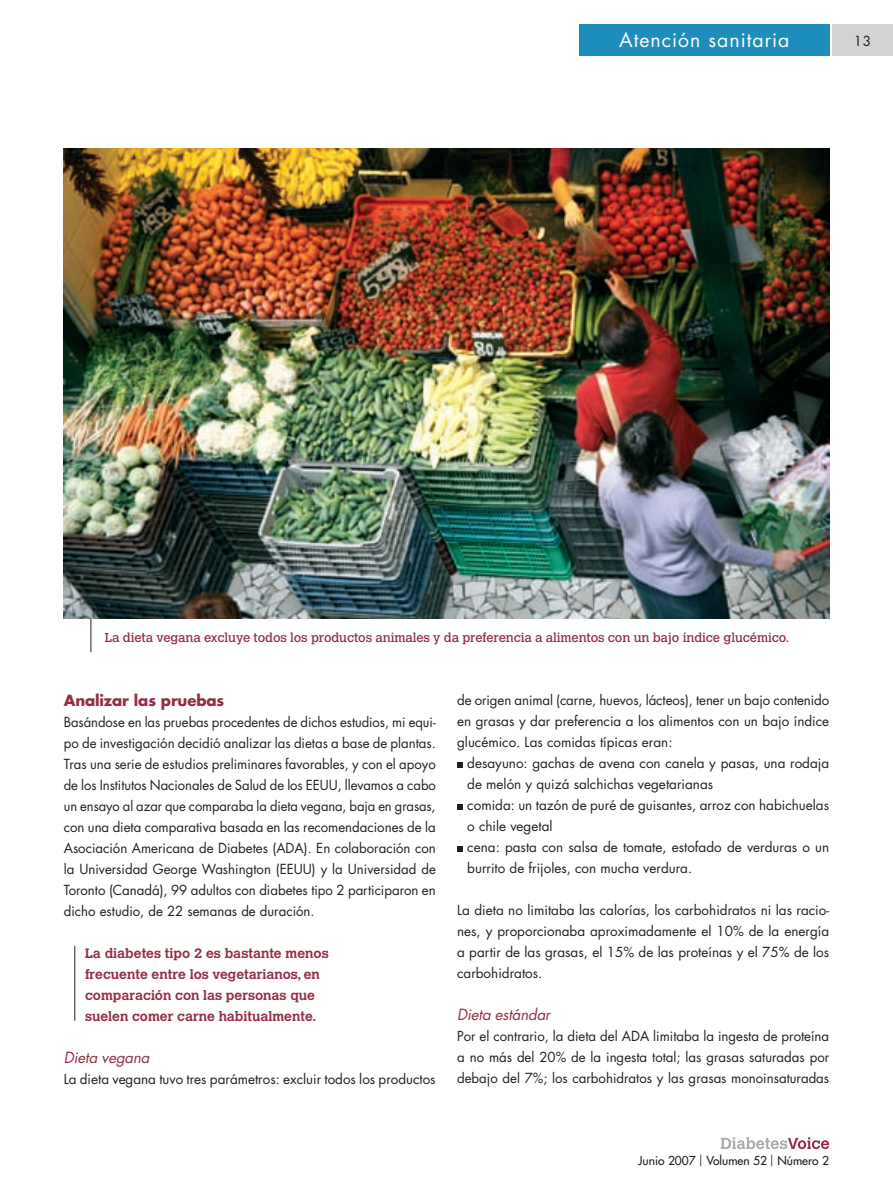
<style>
.page{position:relative;width:893px;height:1191px;background:#fff}
.page>*{position:absolute;margin:0;border:0;box-sizing:border-box;transform-origin:0 0}
.t1{font:19.5px "Futura";letter-spacing:.05em;color:#fff}
.t2{font:italic 15px "Futura";letter-spacing:-.01em;color:#952e45}
.t3{font:700 15px "Futura";letter-spacing:-.01em;color:#952e45}
.t4{font:13.5px/21px "Futura";color:#231f20;text-align:justify}
.t5{font:700 13.5px/21px "Calvert MT Std";color:#952e45}
.t6{font:12.75px "Calvert MT Std";letter-spacing:-.01em;color:#952e45}
.t7{font:12px "Futura";color:#231f20}
.s1{font-family:"Avenir";font-weight:300;font-size:15px}
</style>
<div class="page">
<div style="left:832px;top:25px;width:60px;height:31px;background:#d1d2d4"></div>
<div style="left:579px;top:25px;width:250px;height:31px;background:#1d8ebc"></div>
<svg style="left:457px;top:762px;width:6px;height:5px"></svg>
<svg style="left:457px;top:804px;width:6px;height:5px"></svg>
<svg style="left:457px;top:846px;width:6px;height:5px"></svg>
<img style="left:64px;top:149px;width:765px;height:470px">
<hr style="left:91px;top:619px;width:1px;height:33px;background:#231f20">
<hr style="left:74px;top:946px;width:1px;height:74px;background:#231f20">
<svg style="left:721px;top:1137px;width:108px;height:12px"></svg>
<h1 class="t1" style="left:619px;top:27px;width:172px">Atención sanitaria</h1>
<p class="t4" style="left:854px;top:30px;width:19px">13</p>
<p class="t6" style="left:105px;top:630px;width:686px">La dieta vegana excluye todos los productos animales y da preferencia a alimentos con un bajo índice glucémico.</p>
<p class="t3" style="left:64px;top:689px;width:162px">Analizar las pruebas</p>
<p class="t4" style="left:64px;top:711px;width:374px">Basándose en las pruebas procedentes de dichos estudios, mi equi&shy;po de investigación decidió analizar las dietas a base de plantas.<br>Tras una serie de estudios preliminares favorables, y con el apoyo de los Institutos Nacionales de Salud de los EEUU, llevamos a cabo un ensayo al azar que comparaba la dieta vegana, baja en grasas, con una dieta comparativa basada en las recomendaciones de la Asociación Americana de Diabetes (ADA). En colaboración con la Universidad George Washington (EEUU) y la Universidad de Toronto (Canadá), 99 adultos con diabetes tipo 2 participaron en dicho estudio, de 22 semanas de duración.</p>
<p class="t5" style="left:85px;top:942px;width:245px">La diabetes tipo 2 es bastante menos frecuente entre los vegetarianos, en comparación con las personas que suelen comer carne habitualmente.</p>
<p class="t2" style="left:64px;top:1047px;width:87px">Dieta vegana</p>
<p class="t4" style="left:64px;top:1068px;width:373px">La dieta vegana tuvo tres parámetros: excluir todos los productos</p>
<p class="t4" style="left:457px;top:689px;width:374px">de origen animal (carne, huevos, lácteos), tener un bajo contenido en grasas y dar preferencia a los alimentos con un bajo índice glucémico. Las comidas típicas eran:</p>
<p class="t4" style="left:467px;top:752px;width:363px;text-align:left">desayuno: gachas de avena con canela y pasas, una rodaja de melón y quizá salchichas vegetarianas<br>comida: un tazón de puré de guisantes, arroz con habichuelas o chile vegetal<br>cena: pasta con salsa de tomate, estofado de verduras o un burrito de frijoles, con mucha verdura.</p>
<p class="t4" style="left:457px;top:899px;width:374px">La dieta no limitaba las calorías, los carbohidratos ni las racio&shy;nes, y proporcionaba aproximadamente el 10% de la energía a partir de las grasas, el 15% de las proteínas y el 75% de los carbohidratos.</p>
<p class="t2" style="left:457px;top:1004px;width:95px">Dieta estándar</p>
<p class="t4" style="left:457px;top:1025px;width:374px">Por el contrario, la dieta del ADA limitaba la ingesta de proteína a no más del 20% de la ingesta total; las grasas saturadas por debajo del 7%; los carbohidratos y las grasas monoinsaturadas</p>
<p class="t7" style="left:638px;top:1152px;width:192px">Junio 2007 <span class="s1">|</span> Volumen 52 <span class="s1">|</span> Número 2</p>
</div>
